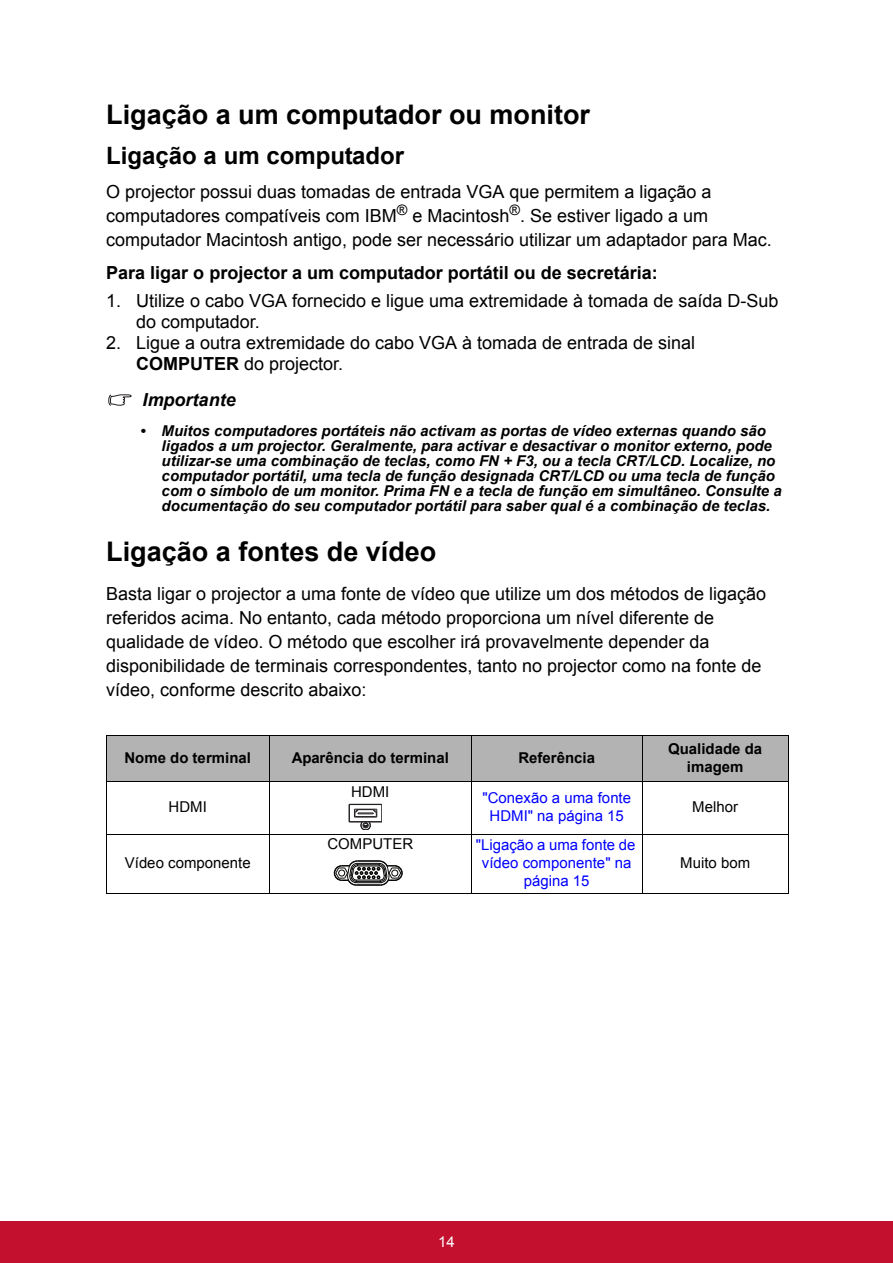
<style>
.page{position:relative;width:893px;height:1263px;background:#fff}
.page>*{position:absolute;margin:0;border:0;box-sizing:border-box;transform-origin:0 0}
.t1{font:700 27px "Arial";color:#000}
.t2{font:700 24px "Arial";color:#000}
.t3{font:18px/24px "Arial";color:#000}
.t4{font:700 18px "Arial";color:#000}
.t5{font:italic 700 18px "Arial";color:#000}
.t6{font:italic 700 15px/15px "Arial";letter-spacing:.005em;color:#000}
.t7{font:15px/18px "Arial";letter-spacing:.005em;color:#00f;text-align:center}
.t8{font:700 15px/18px "Arial";color:#000;text-align:center}
.t9{font:15px "Arial";letter-spacing:.005em;color:#000}
.t10{font:15px "Arial";color:#fff}
.s1{font-weight:700}
</style>
<div class="page">
<div style="left:0;top:1222px;width:892px;height:41px;background:#c3102f"></div>
<div style="left:106px;top:736px;width:163px;height:46px;background:#b3b3b3"></div>
<div style="left:269px;top:736px;width:202px;height:46px;background:#b3b3b3"></div>
<div style="left:471px;top:736px;width:171px;height:46px;background:#b3b3b3"></div>
<div style="left:642px;top:736px;width:146px;height:46px;background:#b3b3b3"></div>
<hr style="left:106px;top:736px;width:1px;height:157px;background:#000">
<hr style="left:269px;top:735px;width:1px;height:159px;background:#000">
<hr style="left:471px;top:735px;width:1px;height:159px;background:#000">
<hr style="left:641px;top:735px;width:1px;height:159px;background:#000">
<hr style="left:788px;top:736px;width:1px;height:157px;background:#000">
<hr style="left:106px;top:735px;width:682px;height:1px;background:#000">
<hr style="left:106px;top:781px;width:682px;height:1px;background:#000">
<hr style="left:106px;top:834px;width:682px;height:1px;background:#000">
<hr style="left:106px;top:893px;width:682px;height:1px;background:#000">
<svg style="left:108px;top:394px;width:23px;height:12px"></svg>
<svg style="left:349px;top:804px;width:33px;height:26px"></svg>
<svg style="left:333px;top:860px;width:70px;height:26px"></svg>
<div style="left:338px;top:870px;width:7px;height:6px;border:1px solid #050504;border-radius:50%"></div>
<h1 class="t1" style="left:106px;top:100px;width:485px">Ligação a um computador ou monitor</h1>
<h2 class="t2" style="left:106px;top:143px;width:299px">Ligação a um computador</h2>
<p class="t3" style="left:106px;top:180px;width:667px">O projector possui duas tomadas de entrada VGA que permitem a ligação a computadores compatíveis com IBM<sup>®</sup> e Macintosh<sup>®</sup>. Se estiver ligado a um computador Macintosh antigo, pode ser necessário utilizar um adaptador para Mac.</p>
<p class="t4" style="left:106px;top:263px;width:553px">Para ligar o projector a um computador portátil ou de secretária:</p>
<p class="t3" style="left:136px;top:291px;width:644px;line-height:21px;text-indent:-30px">1. Utilize o cabo VGA fornecido e ligue uma extremidade à tomada de saída D-Sub do computador.</p>
<p class="t3" style="left:136px;top:333px;width:560px;line-height:21px;text-indent:-30px">2. Ligue a outra extremidade do cabo VGA à tomada de entrada de sinal<br><span class="s1">COMPUTER</span> do projector.</p>
<p class="t5" style="left:143px;top:390px;width:95px">Importante</p>
<p class="t6" style="left:162px;top:423px;width:621px;text-indent:-21px">• Muitos computadores portáteis não activam as portas de vídeo externas quando são ligados a um projector. Geralmente, para activar e desactivar o monitor externo, pode utilizar-se uma combinação de teclas, como FN + F3, ou a tecla CRT/LCD. Localize, no computador portátil, uma tecla de função designada CRT/LCD ou uma tecla de função com o símbolo de um monitor. Prima FN e a tecla de função em simultâneo. Consulte a documentação do seu computador portátil para saber qual é a combinação de teclas.</p>
<h1 class="t1" style="left:106px;top:536px;width:332px">Ligação a fontes de vídeo</h1>
<p class="t3" style="left:106px;top:582px;width:661px">Basta ligar o projector a uma fonte de vídeo que utilize um dos métodos de ligação referidos acima. No entanto, cada método proporciona um nível diferente de qualidade de vídeo. O método que escolher irá provavelmente depender da disponibilidade de terminais correspondentes, tanto no projector como na fonte de vídeo, conforme descrito abaixo:</p>
<p class="t8" style="left:124px;top:749px;width:128px">Nome do terminal</p>
<p class="t8" style="left:292px;top:749px;width:159px">Aparência do terminal</p>
<p class="t8" style="left:518px;top:749px;width:78px">Referência</p>
<p class="t8" style="left:668px;top:740px;width:96px">Qualidade da imagem</p>
<p class="t9" style="left:168px;top:799px;width:40px">HDMI</p>
<p class="t9" style="left:351px;top:783px;width:40px">HDMI</p>
<p class="t7" style="left:482px;top:789px;width:150px">"Conexão a uma fonte<br>HDMI" na página 15</p>
<p class="t9" style="left:692px;top:799px;width:47px">Melhor</p>
<p class="t9" style="left:125px;top:854px;width:127px">Vídeo componente</p>
<p class="t9" style="left:327px;top:836px;width:87px">COMPUTER</p>
<p class="t7" style="left:475px;top:836px;width:161px">"Ligação a uma fonte de vídeo componente" na página 15</p>
<p class="t9" style="left:680px;top:854px;width:71px">Muito bom</p>
<p class="t10" style="left:438px;top:1233px;width:18px">14</p>
</div>
